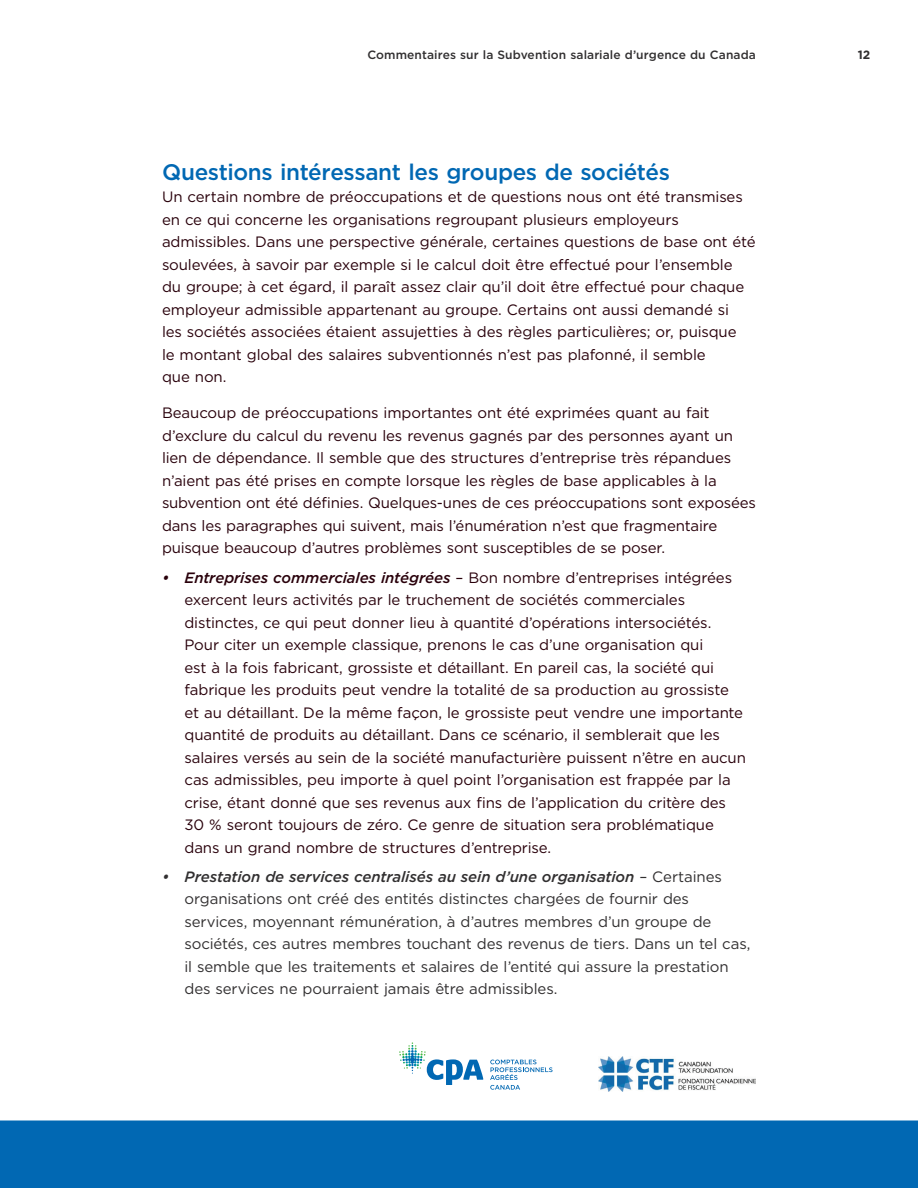
<style>
.page{position:relative;width:918px;height:1188px;background:#fff}
.page>*{position:absolute;margin:0;border:0;box-sizing:border-box;transform-origin:0 0}
.t1{font:500 22.5px "Gotham";letter-spacing:-.015em;color:#0168b3}
.t2{font:15px/22.5px "Gotham";letter-spacing:-.01em;color:#29000b}
.t3{font:15px/22.5px "Gotham";letter-spacing:-.01em;color:#312f30}
.t4{font:500 12px "Gotham";letter-spacing:.01em;color:#312f30}
.t5{font:700 12px "Gotham";color:#312f30}
.s1{font-weight:500;font-style:italic}
</style>
<div class="page">
<div style="left:0;top:1120px;width:918px;height:68px;background:#0168b3"></div>
<img style="left:598px;top:1057px;width:158px;height:35px">
<svg style="left:399px;top:1042px;width:84px;height:43px"></svg>
<svg style="left:490px;top:1060px;width:63px;height:30px"></svg>
<p class="t4" style="left:367px;top:47px;width:390px">Commentaires sur la Subvention salariale d’urgence du Canada</p>
<p class="t5" style="left:858px;top:47px;width:14px">12</p>
<h1 class="t1" style="left:162px;top:158px;width:510px">Questions intéressant les groupes de sociétés</h1>
<p class="t2" style="left:162px;top:186px;width:595px">Un certain nombre de préoccupations et de questions nous ont été transmises en ce qui concerne les organisations regroupant plusieurs employeurs admissibles. Dans une perspective générale, certaines questions de base ont été soulevées, à savoir par exemple si le calcul doit être effectué pour l’ensemble<br>du groupe; à cet égard, il paraît assez clair qu’il doit être effectué pour chaque employeur admissible appartenant au groupe. Certains ont aussi demandé si<br>les sociétés associées étaient assujetties à des règles particulières; or, puisque<br>le montant global des salaires subventionnés n’est pas plafonné, il semble<br>que non.</p>
<p class="t2" style="left:162px;top:402px;width:595px">Beaucoup de préoccupations importantes ont été exprimées quant au fait d’exclure du calcul du revenu les revenus gagnés par des personnes ayant un lien de dépendance. Il semble que des structures d’entreprise très répandues n’aient pas été prises en compte lorsque les règles de base applicables à la subvention ont été définies. Quelques-unes de ces préoccupations sont exposées dans les paragraphes qui suivent, mais l’énumération n’est que fragmentaire puisque beaucoup d’autres problèmes sont susceptibles de se poser.</p>
<p class="t2" style="left:184px;top:566px;width:563px;text-indent:-22px"><span class="s1">• Entreprises commerciales intégrées</span> – Bon nombre d’entreprises intégrées exercent leurs activités par le truchement de sociétés commerciales distinctes, ce qui peut donner lieu à quantité d’opérations intersociétés.<br>Pour citer un exemple classique, prenons le cas d’une organisation qui<br>est à la fois fabricant, grossiste et détaillant. En pareil cas, la société qui fabrique les produits peut vendre la totalité de sa production au grossiste et au détaillant. De la même façon, le grossiste peut vendre une importante quantité de produits au détaillant. Dans ce scénario, il semblerait que les salaires versés au sein de la société manufacturière puissent n’être en aucun cas admissibles, peu importe à quel point l’organisation est frappée par la crise, étant donné que ses revenus aux fins de l’application du critère des 30 % seront toujours de zéro. Ce genre de situation sera problématique dans un grand nombre de structures d’entreprise.</p>
<p class="t3" style="left:184px;top:865px;width:568px;text-indent:-22px"><span class="s1">• Prestation de services centralisés au sein d’une organisation</span> – Certaines organisations ont créé des entités distinctes chargées de fournir des services, moyennant rémunération, à d’autres membres d’un groupe de sociétés, ces autres membres touchant des revenus de tiers. Dans un tel cas, il semble que les traitements et salaires de l’entité qui assure la prestation des services ne pourraient jamais être admissibles.</p>
</div>
